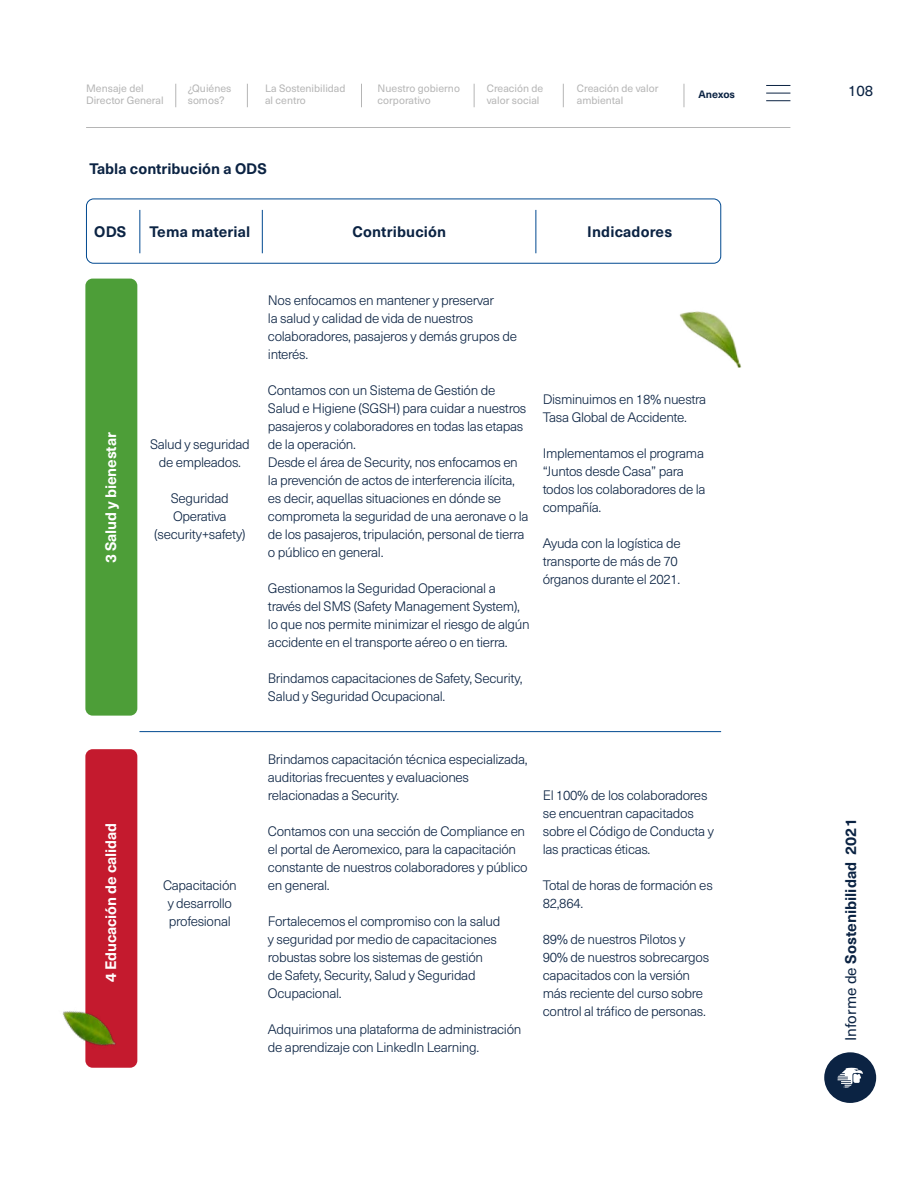
<style>
.page{position:relative;width:918px;height:1188px;background:#fff}
.page>*{position:absolute;margin:0;border:0;box-sizing:border-box;transform-origin:0 0}
.t1{font:700 15.15px "Neue Haas Unica Pro";color:#0b2343}
.t2{font:700 15px "Neue Haas Unica Pro";letter-spacing:.01em;color:#0b2343}
.t3{font:700 15px "Neue Haas Unica Pro";letter-spacing:-.01em;color:#fff}
.t4{font:15px "Neue Haas Unica Pro";color:#0b2343}
.t5{font:300 13.5px/18px "Neue Haas Unica Pro";letter-spacing:-.025em;color:#0b2343}
.t6{font:10.5px/12.6px "Neue Haas Unica Pro";color:#b5b5b5}
.t7{font:700 10.5px "Neue Haas Unica Pro";color:#0b2343}
.s1{font-weight:400}
</style>
<div class="page">
<svg style="left:766px;top:85px;width:24px;height:1px"></svg>
<svg style="left:766px;top:100px;width:24px;height:1px"></svg>
<svg style="left:766px;top:93px;width:24px;height:1px"></svg>
<svg style="left:175px;top:84px;width:1px;height:23px"></svg>
<svg style="left:247px;top:84px;width:1px;height:23px"></svg>
<svg style="left:474px;top:84px;width:1px;height:23px"></svg>
<svg style="left:563px;top:84px;width:1px;height:23px"></svg>
<svg style="left:684px;top:84px;width:1px;height:23px"></svg>
<svg style="left:361px;top:84px;width:1px;height:23px"></svg>
<div style="left:824px;top:1052px;width:52px;height:51px;background:#0b2343;border-radius:50%"></div>
<svg style="left:838px;top:1068px;width:25px;height:20px"></svg>
<hr style="left:86px;top:127px;width:704px;height:1px;background:#b5b5b5">
<div style="left:85px;top:279px;width:52px;height:437px;background:#4d9e38;border-radius:7px"></div>
<div style="left:85px;top:749px;width:52px;height:319px;background:#c41a2e;border-radius:7px"></div>
<div style="left:86px;top:199px;width:635px;height:65px;border:1px solid #004990;border-radius:7px"></div>
<hr style="left:139px;top:210px;width:1px;height:43px;background:#004990">
<hr style="left:262px;top:210px;width:1px;height:43px;background:#004990">
<hr style="left:536px;top:210px;width:1px;height:43px;background:#004990">
<hr style="left:139px;top:731px;width:582px;height:1px;background:#004990">
<img style="left:679px;top:311px;width:63px;height:57px">
<img style="left:62px;top:988px;width:65px;height:80px">
<p class="t6" style="left:86px;top:82px;width:79px">Mensaje del<br>Director General</p>
<p class="t6" style="left:188px;top:82px;width:45px">¿Quiénes somos?</p>
<p class="t6" style="left:265px;top:82px;width:82px">La Sostenibilidad al centro</p>
<p class="t6" style="left:378px;top:82px;width:84px">Nuestro gobierno corporativo</p>
<p class="t6" style="left:487px;top:82px;width:58px">Creación de valor social</p>
<p class="t6" style="left:577px;top:82px;width:83px">Creación de valor ambiental</p>
<p class="t7" style="left:699px;top:88px;width:38px">Anexos</p>
<p class="t2" style="left:89px;top:160px;width:179px">Tabla contribución a ODS</p>
<p class="t2" style="left:94px;top:222px;width:34px">ODS</p>
<p class="t2" style="left:149px;top:222px;width:102px">Tema material</p>
<p class="t2" style="left:353px;top:222px;width:95px">Contribución</p>
<p class="t2" style="left:587px;top:222px;width:86px">Indicadores</p>
<p class="t3" style="left:102px;top:563px;width:132px;rotate:-90deg">3 Salud y bienestar</p>
<p class="t5" style="left:150px;top:435px;width:101px;text-align:center">Salud y seguridad de empleados.</p>
<p class="t5" style="left:154px;top:489px;width:93px;text-align:center">Seguridad<br>Operativa (security+safety)</p>
<p class="t5" style="left:268px;top:291px;width:251px">Nos enfocamos en mantener y preservar<br>la salud y calidad de vida de nuestros colaboradores, pasajeros y demás grupos de interés.</p>
<p class="t5" style="left:268px;top:381px;width:262px">Contamos con un Sistema de Gestión de Salud e Higiene (SGSH) para cuidar a nuestros pasajeros y colaboradores en todas las etapas de la operación.<br>Desde el área de Security, nos enfocamos en la prevención de actos de interferencia ilícita, es decir, aquellas situaciones en dónde se comprometa la seguridad de una aeronave o la de los pasajeros, tripulación, personal de tierra o público en general.</p>
<p class="t5" style="left:268px;top:579px;width:263px">Gestionamos la Seguridad Operacional a través del SMS (Safety Management System), lo que nos permite minimizar el riesgo de algún accidente en el transporte aéreo o en tierra.</p>
<p class="t5" style="left:268px;top:669px;width:256px">Brindamos capacitaciones de Safety, Security,<br>Salud y Seguridad Ocupacional.</p>
<p class="t5" style="left:543px;top:390px;width:165px">Disminuimos en 18% nuestra<br>Tasa Global de Accidente.</p>
<p class="t5" style="left:543px;top:444px;width:164px">Implementamos el programa “Juntos desde Casa” para todos los colaboradores de la compañía.</p>
<p class="t5" style="left:543px;top:534px;width:139px">Ayuda con la logística de transporte de más de 70 órganos durante el 2021.</p>
<p class="t3" style="left:102px;top:982px;width:161px;rotate:-90deg">4 Educación de calidad</p>
<p class="t5" style="left:163px;top:876px;width:75px;text-align:center">Capacitación y desarrollo profesional</p>
<p class="t5" style="left:268px;top:750px;width:261px">Brindamos capacitación técnica especializada, auditorias frecuentes y evaluaciones relacionadas a Security.</p>
<p class="t5" style="left:268px;top:822px;width:261px">Contamos con una sección de Compliance en el portal de Aeromexico, para la capacitación constante de nuestros colaboradores y público en general.</p>
<p class="t5" style="left:268px;top:912px;width:234px">Fortalecemos el compromiso con la salud y seguridad por medio de capacitaciones robustas sobre los sistemas de gestión de Safety, Security, Salud y Seguridad Ocupacional.</p>
<p class="t5" style="left:268px;top:1020px;width:255px">Adquirimos una plataforma de administración de aprendizaje con LinkedIn Learning.</p>
<p class="t5" style="left:543px;top:786px;width:173px">El 100% de los colaboradores se encuentran capacitados sobre el Código de Conducta y las practicas éticas.</p>
<p class="t5" style="left:543px;top:876px;width:172px">Total de horas de formación es<br>82,864.</p>
<p class="t5" style="left:543px;top:930px;width:168px">89% de nuestros Pilotos y<br>90% de nuestros sobrecargos capacitados con la versión más reciente del curso sobre control al tráfico de personas.</p>
<p class="t4" style="left:848px;top:82px;width:27px">108</p>
<p class="t1" style="left:841px;top:1041px;width:224px;rotate:-90deg"><span class="s1">Informe de</span> Sostenibilidad 2021</p>
</div>
